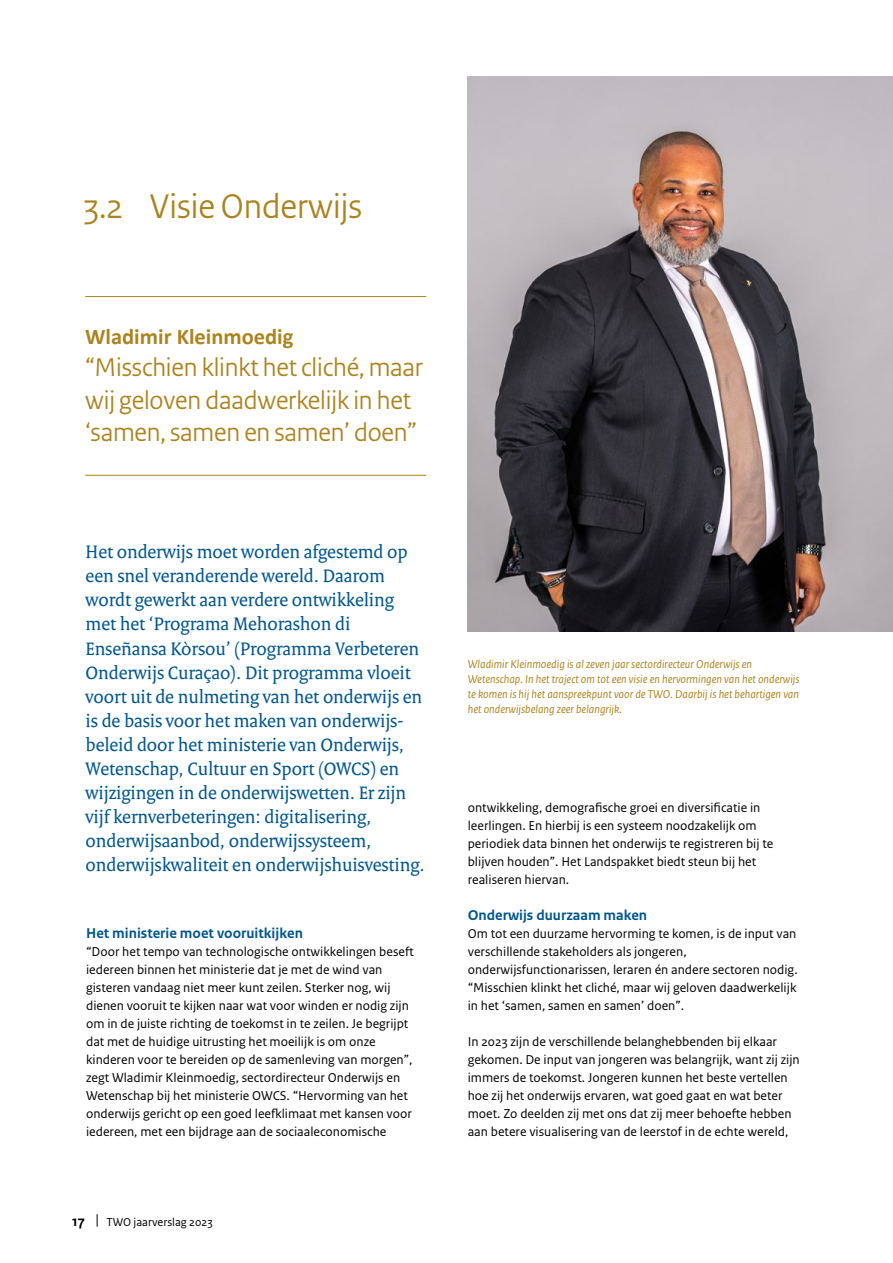
<style>
.page{position:relative;width:893px;height:1263px;background:#fff}
.page>*{position:absolute;margin:0;border:0;box-sizing:border-box;transform-origin:0 0}
.t1{font:36px "Rijksoverheid Sans Heading";color:#ac841f}
.t2{font:27px/32.4px "Rijksoverheid Sans Heading";letter-spacing:-.005em;color:#ac841f}
.t3{font:700 22.5px "Calibri";color:#ac841f}
.t4{font:19.5px/24px "Rijksoverheid Serif";letter-spacing:-.005em;color:#00578e}
.t5{font:700 15px "Rijksoverheid Sans Text";color:#00578e}
.t6{font:13.5px/18px "Rijksoverheid Sans Text";color:#000}
.t7{font:italic 12px/15px "Rijksoverheid Sans Text";color:#ac841f}
.t8{font:12px "Rijksoverheid Sans Text";color:#000}
.s1{font-weight:700;font-size:15px}
.s2{font-size:15px}
</style>
<div class="page">
<img style="left:468px;top:77px;width:425px;height:554px">
<hr style="left:85px;top:296px;width:341px;height:1px;background:#ac841f">
<hr style="left:85px;top:475px;width:341px;height:1px;background:#ac841f">
<h1 class="t1" style="left:84px;top:186px;width:280px">3.2 Visie Onderwijs</h1>
<h3 class="t3" style="left:85px;top:320px;width:210px">Wladimir Kleinmoedig</h3>
<h2 class="t2" style="left:85px;top:352px;width:340px">“Misschien klinkt het cliché, maar wij geloven daadwerkelijk in het ‘samen, samen en samen’ doen”</h2>
<p class="t4" style="left:86px;top:540px;width:341px">Het onderwijs moet worden afgestemd op een snel veranderende wereld. Daarom wordt gewerkt aan verdere ontwikkeling met het ‘Programa Mehorashon di Enseñansa Kòrsou’ (Programma Verbeteren Onderwijs Curaçao). Dit programma vloeit voort uit de nulmeting van het onderwijs en is de basis voor het maken van onderwijs&shy;beleid door het ministerie van Onderwijs, Wetenschap, Cultuur en Sport (OWCS) en wijzigingen in de onderwijswetten. Er zijn vijf kernverbeteringen: digitalisering, onderwijsaanbod, onderwijssysteem, onderwijskwaliteit en onderwijshuisvesting.</p>
<p class="t5" style="left:86px;top:924px;width:218px">Het ministerie moet vooruitkijken</p>
<p class="t6" style="left:86px;top:943px;width:329px">“Door het tempo van technologische ontwikkelingen beseft iedereen binnen het ministerie dat je met de wind van gisteren vandaag niet meer kunt zeilen. Sterker nog, wij dienen vooruit te kijken naar wat voor winden er nodig zijn om in de juiste richting de toekomst in te zeilen. Je begrijpt dat met de huidige uitrusting het moeilijk is om onze kinderen voor te bereiden op de samenleving van morgen”, zegt Wladimir Kleinmoedig, sectordirecteur Onderwijs en Wetenschap bij het ministerie OWCS. “Hervorming van het onderwijs gericht op een goed leefklimaat met kansen voor iedereen, met een bijdrage aan de sociaaleconomische</p>
<p class="t8" style="left:72px;top:1215px;width:142px"><span class="s1">17</span> <span class="s2">|</span> TWO jaarverslag 2023</p>
<p class="t7" style="left:468px;top:657px;width:333px">Wladimir Kleinmoedig is al zeven jaar sectordirecteur Onderwijs en Wetenschap. In het traject om tot een visie en hervormingen van het onderwijs te komen is hij het aanspreekpunt voor de TWO. Daarbij is het behartigen van het onderwijsbelang zeer belangrijk.</p>
<p class="t6" style="left:468px;top:799px;width:307px">ontwikkeling, demografische groei en diversificatie in leerlingen. En hierbij is een systeem noodzakelijk om periodiek data binnen het onderwijs te registreren bij te blijven houden”. Het Landspakket biedt steun bij het realiseren hiervan.</p>
<p class="t5" style="left:468px;top:906px;width:181px">Onderwijs duurzaam maken</p>
<p class="t6" style="left:468px;top:925px;width:331px">Om tot een duurzame hervorming te komen, is de input van verschillende stakeholders als jongeren, onderwijsfunctionarissen, leraren én andere sectoren nodig. “Misschien klinkt het cliché, maar wij geloven daadwerkelijk in het ‘samen, samen en samen’ doen”.</p>
<p class="t6" style="left:468px;top:1033px;width:333px">In 2023 zijn de verschillende belanghebbenden bij elkaar gekomen. De input van jongeren was belangrijk, want zij zijn immers de toekomst. Jongeren kunnen het beste vertellen hoe zij het onderwijs ervaren, wat goed gaat en wat beter moet. Zo deelden zij met ons dat zij meer behoefte hebben aan betere visualisering van de leerstof in de echte wereld,</p>
</div>
